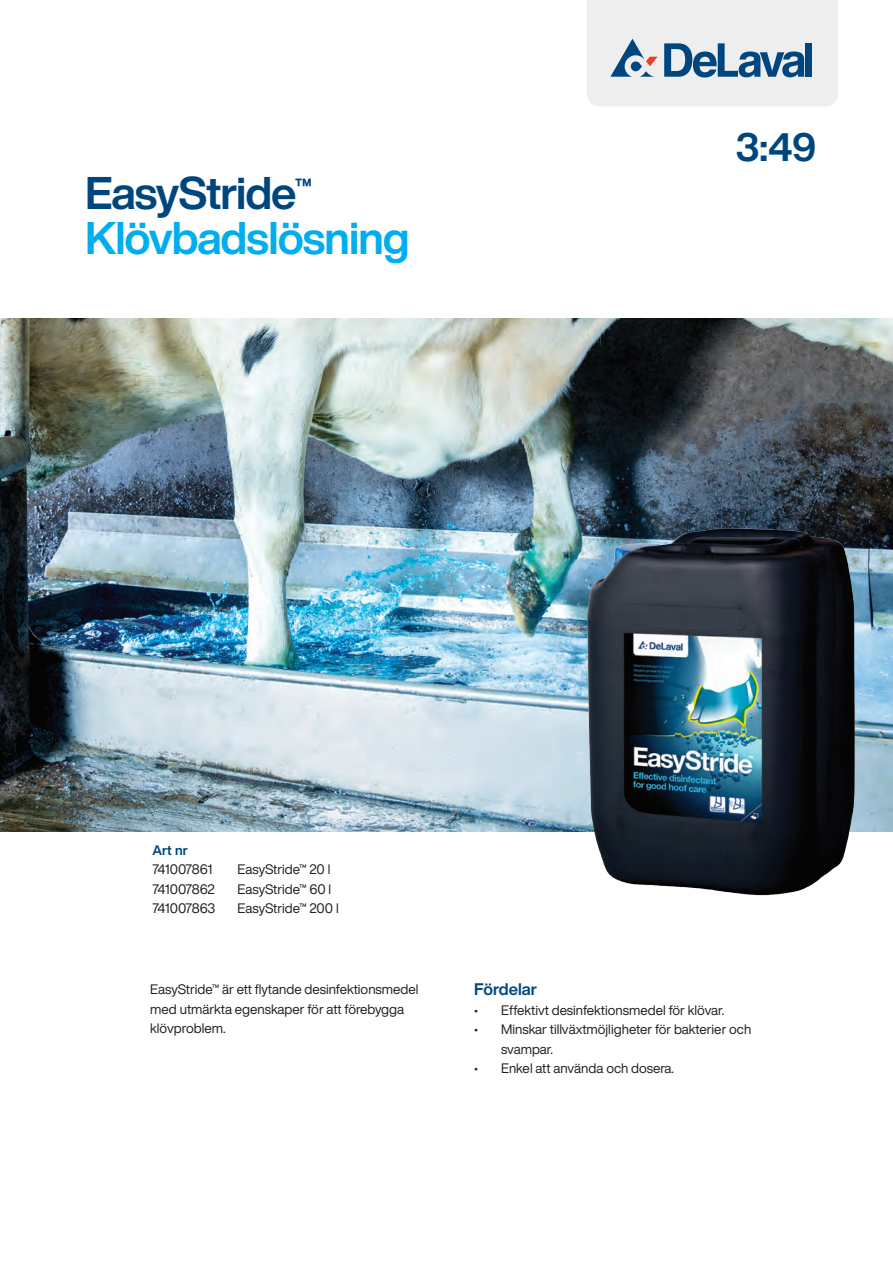
<style>
.page{position:relative;width:893px;height:1263px;background:#fff}
.page>*{position:absolute;margin:0;border:0;box-sizing:border-box;transform-origin:0 0}
.t1{font:700 45px/45px "Helvetica Now Display";letter-spacing:-.02em;color:#00aeef}
.t2{font:700 39px "Helvetica Now Display";color:#00467e}
.t3{font:700 16.5px "Helvetica Now Display";color:#00467e}
.t4{font:13.5px/19.5px "Helvetica Now Display";color:#231f20}
.t5{font:13.5px "Helvetica Now Display";letter-spacing:-.025em;color:#231f20}
.t6{font:13.5px "Helvetica Now Display";letter-spacing:-.03em;color:#231f20}
.t7{font:700 13.5px "Helvetica Now Display";color:#00467e}
.s1{color:#00467e}
</style>
<div class="page">
<img style="left:0;top:319px;width:893px;height:512px">
<svg style="left:587px;top:0;width:251px;height:106px;background:#d2dae1"></svg>
<img style="left:553px;top:502px;width:336px;height:394px">
<h1 class="t1" style="left:85px;top:171px;width:326px"><span class="s1">EasyStride</span><sup>™<br></sup>Klövbadslösning</h1>
<h2 class="t2" style="left:736px;top:121px;width:82px">3:49</h2>
<p class="t7" style="left:153px;top:841px;width:37px">Art nr</p>
<p class="t6" style="left:153px;top:860px;width:61px">741007861</p>
<p class="t4" style="left:238px;top:860px;width:94px">EasyStride™ 20 l</p>
<p class="t5" style="left:153px;top:880px;width:64px">741007862</p>
<p class="t4" style="left:238px;top:879px;width:95px">EasyStride™ 60 l</p>
<p class="t5" style="left:153px;top:899px;width:64px">741007863</p>
<p class="t4" style="left:238px;top:899px;width:103px">EasyStride™ 200 l</p>
<p class="t4" style="left:150px;top:980px;width:270px">EasyStride™ är ett flytande desinfektionsmedel med utmärkta egenskaper för att förebygga klövproblem.</p>
<p class="t3" style="left:474px;top:978px;width:64px">Fördelar</p>
<p class="t4" style="left:474px;top:1000px;width:252px">• Effektivt desinfektionsmedel för klövar.</p>
<p class="t4" style="left:501px;top:1019px;width:252px;text-indent:-27px">• Minskar tillväxtmöjligheter för bakterier och svampar.</p>
<p class="t4" style="left:474px;top:1058px;width:202px">• Enkel att använda och dosera.</p>
</div>
